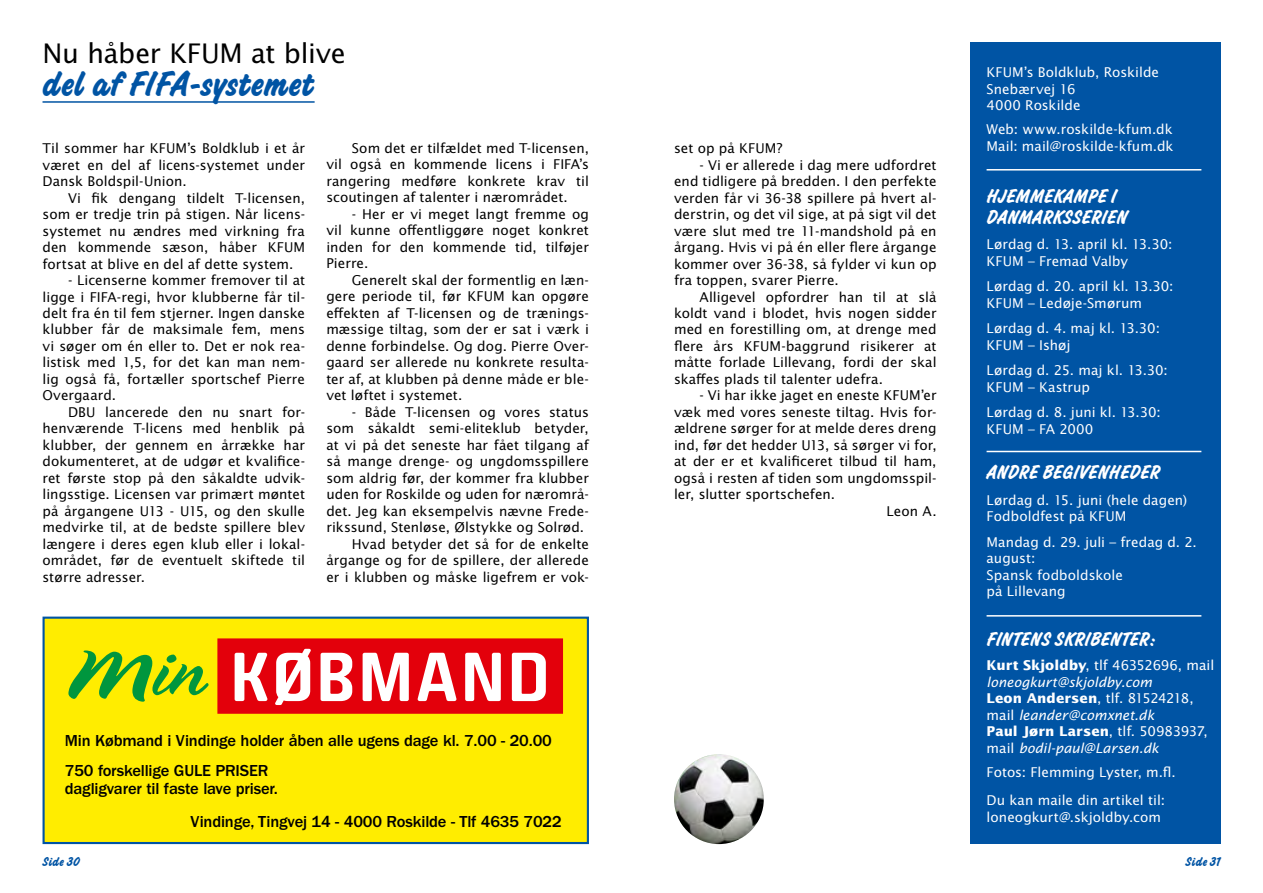
<style>
.page{position:relative;width:1263px;height:893px;background:#fff}
.page>*{position:absolute;margin:0;border:0;box-sizing:border-box;transform-origin:0 0}
.t1{font:37.5px "Challenge Bold Plain";color:#0054a4}
.t2{font:27px "Lucida Sans Std";letter-spacing:-.015em;color:#000}
.t3{font:21px "Challenge Bold Plain";letter-spacing:.025em;color:#fff}
.t4{font:500 16.5px/30px "Franklin Gothic";letter-spacing:-.01em;color:#000}
.t5{font:13.5px/16.5px "Lucida Sans Std";letter-spacing:.005em;color:#000;text-align:justify}
.t6{font:13.5px/16.5px "Lucida Sans Std";letter-spacing:.005em;color:#fff}
.t7{font:italic 13.5px/16.5px "Lucida Sans Std";letter-spacing:-.005em;color:#fff}
.t8{font:13.5px "Challenge Bold Plain";letter-spacing:.01em;color:#0054a4}
.s1{font-weight:700;font-style:normal}
.s2{font-style:normal}
</style>
<div class="page">
<div style="left:969px;top:43px;width:251px;height:801px;background:#0054a4"></div>
<hr style="left:986px;top:169px;width:215px;height:2px;background:#fff">
<hr style="left:986px;top:451px;width:215px;height:1px;background:#fff">
<hr style="left:986px;top:615px;width:215px;height:2px;background:#fff">
<img style="left:674px;top:754px;width:90px;height:90px;border-radius:45px">
<hr style="left:43px;top:101px;width:272px;height:2px;background:#0054a4">
<div style="left:43px;top:617px;width:546px;height:227px;background:#ffed00;border:2px solid #0054a4"></div>
<div style="left:217px;top:638px;width:346px;height:76px;background:#e3000b"></div>
<svg style="left:68px;top:650px;width:141px;height:52px"></svg>
<svg style="left:235px;top:653px;width:33px;height:48px"></svg>
<svg style="left:275px;top:649px;width:36px;height:56px"></svg>
<svg style="left:321px;top:653px;width:31px;height:48px"></svg>
<svg style="left:363px;top:653px;width:46px;height:48px"></svg>
<svg style="left:417px;top:653px;width:40px;height:48px"></svg>
<svg style="left:465px;top:653px;width:36px;height:48px"></svg>
<svg style="left:512px;top:653px;width:34px;height:48px"></svg>
<h2 class="t2" style="left:43px;top:38px;width:305px">Nu håber KFUM at blive</h2>
<h1 class="t1" style="left:43px;top:61px;width:273px">DEL AF FIFA-SYSTEMET</h1>
<p class="t5" style="left:43px;top:140px;width:264px">Til sommer har KFUM’s Boldklub i et år været en del af licens-systemet under Dansk Boldspil-Union.</p>
<p class="t5" style="left:43px;top:190px;width:264px;text-indent:26px">Vi fik dengang tildelt T-licensen, som er tredje trin på stigen. Når licens&shy;systemet nu ændres med virkning fra den kommende sæson, håber KFUM fortsat at blive en del af dette system.</p>
<p class="t5" style="left:43px;top:272px;width:264px;text-indent:26px">- Licenserne kommer fremover til at ligge i FIFA-regi, hvor klubberne får til&shy;delt fra én til fem stjerner. Ingen danske klubber får de maksimale fem, mens vi søger om én eller to. Det er nok rea&shy;listisk med 1,5, for det kan man nem&shy;lig også få, fortæller sportschef Pierre Overgaard.</p>
<p class="t5" style="left:43px;top:404px;width:264px;text-indent:26px">DBU lancerede den nu snart for&shy;henværende T-licens med henblik på klubber, der gennem en årrække har dokumenteret, at de udgør et kvalifice&shy;ret første stop på den såkaldte udvik&shy;lingsstige. Licensen var primært møntet på årgangene U13 - U15, og den skulle medvirke til, at de bedste spillere blev længere i deres egen klub eller i lokal&shy;området, før de eventuelt skiftede til større adresser.</p>
<p class="t5" style="left:326px;top:140px;width:264px;text-indent:26px">Som det er tilfældet med T-licensen, vil også en kommende licens i FIFA’s rangering medføre konkrete krav til scoutingen af talenter i nærområdet.</p>
<p class="t5" style="left:326px;top:206px;width:264px;text-indent:26px">- Her er vi meget langt fremme og vil kunne offentliggøre noget konkret inden for den kommende tid, tilføjer Pierre.</p>
<p class="t5" style="left:326px;top:272px;width:264px;text-indent:26px">Generelt skal der formentlig en læn&shy;gere periode til, før KFUM kan opgøre effekten af T-licensen og de trænings&shy;mæssige tiltag, som der er sat i værk i denne forbindelse. Og dog. Pierre Over&shy;gaard ser allerede nu konkrete resulta&shy;ter af, at klubben på denne måde er ble&shy;vet løftet i systemet.</p>
<p class="t5" style="left:352px;top:404px;width:239px">- Både T-licensen og vores status</p>
<p class="t5" style="left:326px;top:420px;width:264px">som såkaldt semi-eliteklub betyder,</p>
<p class="t5" style="left:326px;top:437px;width:264px">at vi på det seneste har fået tilgang af</p>
<p class="t5" style="left:326px;top:453px;width:264px">så mange drenge- og ungdomsspillere</p>
<p class="t5" style="left:326px;top:470px;width:264px">som aldrig før, der kommer fra klubber</p>
<p class="t5" style="left:326px;top:486px;width:264px">uden for Roskilde og uden for nærområ-</p>
<p class="t5" style="left:326px;top:503px;width:264px">det. Jeg kan eksempelvis nævne Frede-</p>
<p class="t5" style="left:326px;top:519px;width:259px">rikssund, Stenløse, Ølstykke og Solrød.</p>
<p class="t5" style="left:352px;top:536px;width:239px">Hvad betyder det så for de enkelte</p>
<p class="t5" style="left:326px;top:552px;width:264px">årgange og for de spillere, der allerede</p>
<p class="t5" style="left:326px;top:569px;width:264px">er i klubben og måske ligefrem er vok-</p>
<p class="t4" style="left:65px;top:726px;width:488px">Min Købmand i Vindinge holder åben alle ugens dage kl. 7.00 - 20.00<br>750 forskellige GULE PRISER</p>
<p class="t4" style="left:191px;top:772px;width:373px;line-height:32.8px;text-indent:-126px">dagligvarer til faste lave priser.<br>Vindinge, Tingvej 14 - 4000 Roskilde - Tlf 4635 7022</p>
<p class="t5" style="left:674px;top:140px;width:110px">set op på KFUM?</p>
<p class="t5" style="left:674px;top:157px;width:264px;text-indent:26px">- Vi er allerede i dag mere udfordret end tidligere på bredden. I den perfekte verden får vi 36-38 spillere på hvert al&shy;derstrin, og det vil sige, at på sigt vil det være slut med tre 11-mandshold på en årgang. Hvis vi på én eller flere årgange kommer over 36-38, så fylder vi kun op fra toppen, svarer Pierre.</p>
<p class="t5" style="left:674px;top:289px;width:264px;text-indent:26px">Alligevel opfordrer han til at slå koldt vand i blodet, hvis nogen sidder med en forestilling om, at drenge med flere års KFUM-baggrund risikerer at måtte forlade Lillevang, fordi der skal skaffes plads til talenter udefra.</p>
<p class="t5" style="left:699px;top:388px;width:239px">- Vi har ikke jaget en eneste KFUM’er</p>
<p class="t5" style="left:674px;top:404px;width:264px">væk med vores seneste tiltag. Hvis for-</p>
<p class="t5" style="left:674px;top:421px;width:264px">ældrene sørger for at melde deres dreng</p>
<p class="t5" style="left:674px;top:437px;width:264px">ind, før det hedder U13, så sørger vi for,</p>
<p class="t5" style="left:674px;top:454px;width:264px">at der er et kvalificeret tilbud til ham,</p>
<p class="t5" style="left:674px;top:470px;width:264px">også i resten af tiden som ungdomsspil-</p>
<p class="t5" style="left:674px;top:487px;width:163px">ler, slutter sportschefen.</p>
<p class="t5" style="left:887px;top:503px;width:51px">Leon A.</p>
<p class="t6" style="left:986px;top:64px;width:174px">KFUM’s Boldklub, Roskilde<br>Snebærvej 16<br>4000 Roskilde</p>
<p class="t6" style="left:986px;top:121px;width:188px">Web: www.roskilde-kfum.dk<br>Mail: mail@roskilde-kfum.dk</p>
<h3 class="t3" style="left:986px;top:183px;width:33px">HJEMMEKAM</h3>
<h3 class="t3" style="left:1088px;top:183px;width:31px">PE I</h3>
<h3 class="t3" style="left:986px;top:204px;width:22px">DANMARKSSERIEN</h3>
<p class="t6" style="left:986px;top:236px;width:187px">Lørdag d. 13. april kl. 13.30:<br>KFUM – Fremad Valby</p>
<p class="t6" style="left:986px;top:278px;width:188px">Lørdag d. 20. april kl. 13.30:<br>KFUM – Ledøje-Smørum</p>
<p class="t6" style="left:986px;top:320px;width:175px">Lørdag d. 4. maj kl. 13.30:<br>KFUM – Ishøj</p>
<p class="t6" style="left:986px;top:362px;width:183px">Lørdag d. 25. maj kl. 13.30:<br>KFUM – Kastrup</p>
<p class="t6" style="left:986px;top:404px;width:176px">Lørdag d. 8. juni kl. 13.30:<br>KFUM – FA 2000</p>
<h3 class="t3" style="left:986px;top:460px;width:23px">ANDRE</h3>
<h3 class="t3" style="left:1042px;top:460px;width:11px">BEGIVENHEDER</h3>
<p class="t6" style="left:986px;top:492px;width:202px">Lørdag d. 15. juni (hele dagen)<br>Fodboldfest på KFUM</p>
<p class="t6" style="left:986px;top:534px;width:212px">Mandag d. 29. juli – fredag d. 2. august:<br>Spansk fodboldskole<br>på Lillevang</p>
<h3 class="t3" style="left:986px;top:627px;width:20px">FINTENS</h3>
<h3 class="t3" style="left:1055px;top:627px;width:11px">SKRIBENTER</h3>
<h3 class="t3" style="left:1150px;top:627px;width:7px">:</h3>
<p class="t7" style="left:986px;top:657px;width:229px"><span class="s1">Kurt Skjoldby</span><span class="s2">, tlf 46352696, mail </span>loneogkurt@skjoldby.com<br><span class="s1">Leon Andersen</span><span class="s2">, tlf. 81524218, mail</span> leander@comxnet.dk<br><span class="s1">Paul Jørn Larsen</span><span class="s2">, tlf. 50983937, mail</span> bodil-paul@Larsen.dk</p>
<p class="t6" style="left:986px;top:758px;width:191px;line-height:28.5px">Fotos: Flemming Lyster, m.fl.<br>Du kan maile din artikel til:</p>
<p class="t6" style="left:986px;top:809px;width:176px">loneogkurt@.skjoldby.com</p>
<p class="t8" style="left:43px;top:853px;width:39px">SIDE 30</p>
<p class="t8" style="left:1185px;top:853px;width:36px">SIDE 31</p>
</div>
